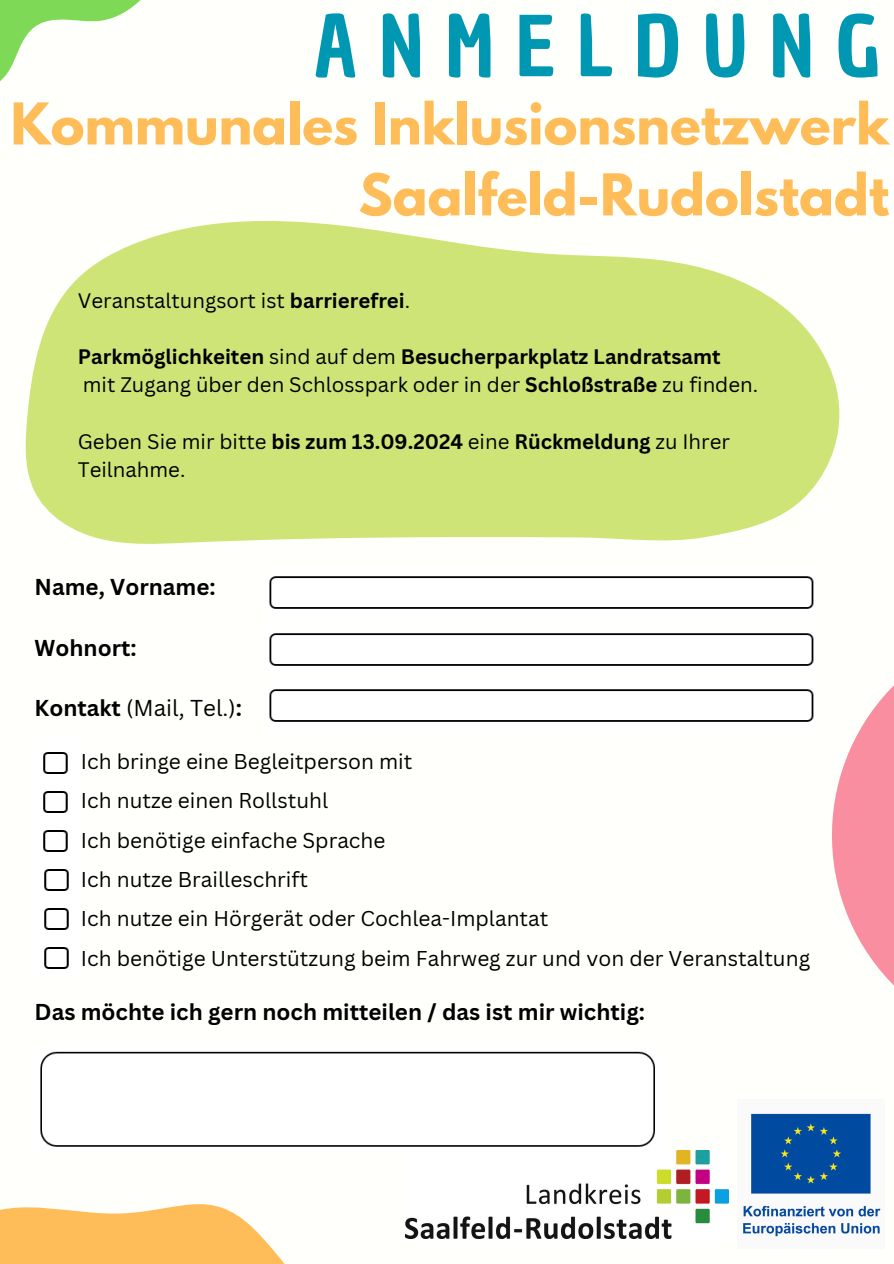
<style>
.page{position:relative;width:894px;height:1264px;background:#fff}
.page>*{position:absolute;margin:0;border:0;box-sizing:border-box;transform-origin:0 0}
.t1{font:81.6px "Chau Philomene One";letter-spacing:.265em;color:#0097b2}
.t2{font:700 51px/70.8px "League Spartan";color:#ffbd59;text-align:right}
.t3{font:700 22.35px "Canva Sans";color:#000}
.t4{font:22.35px "Canva Sans";color:#000}
.t5{font:20.85px "Canva Sans";color:#000}
.t6{font:20.4px/28.2px "Canva Sans";color:#000}
.t7{font:700 20.4px "Canva Sans";color:#000}
.s1{font-weight:700}
.s2{font-weight:400}
</style>
<div class="page">
<div style="left:0;top:0;width:893px;height:1263px;background:#fffffb"></div>
<img style="left:445px;top:1150px;width:283px;height:88px">
<svg style="left:25px;top:221px;width:815px;height:323px;fill:#cee477"></svg>
<img style="left:43px;top:752px;width:26px;height:217px">
<img style="left:269px;top:576px;width:540px;height:33px">
<img style="left:269px;top:633px;width:540px;height:33px">
<img style="left:269px;top:689px;width:540px;height:33px">
<img style="left:40px;top:1051px;width:615px;height:96px">
<img style="left:743px;top:1113px;width:138px;height:124px">
<svg style="left:809px;top:576px;width:84px;height:409px"></svg>
<svg style="left:0;top:0;width:141px;height:82px"></svg>
<svg style="left:0;top:1066px;width:445px;height:197px"></svg>
<p class="t1" style="left:313px;top:-8px;width:568px">ANMELDUNG</p>
<p class="t2" style="left:11px;top:95px;width:879px">Kommunales Inklusionsnetzwerk<br>Saalfeld-Rudolstadt</p>
<p class="t6" style="left:78px;top:286px;width:334px">Veranstaltungsort ist <span class="s1">barrierefrei</span>.</p>
<p class="t7" style="left:78px;top:342px;width:644px">Parkmöglichkeiten <span class="s2">sind auf dem</span> Besucherparkplatz Landratsamt</p>
<p class="t6" style="left:83px;top:370px;width:676px">mit Zugang über den Schlosspark oder in der <span class="s1">Schloßstraße</span> zu finden.</p>
<p class="t6" style="left:78px;top:426px;width:653px">Geben Sie mir bitte <span class="s1">bis zum 13.09.2024</span> eine <span class="s1">Rückmeldung</span> zu Ihrer<br>Teilnahme.</p>
<p class="t3" style="left:35px;top:571px;width:182px">Name, Vorname:</p>
<h1 class="t3" style="left:35px;top:631px;width:103px">Wohnort:</h1>
<h2 class="t4" style="left:35px;top:692px;width:209px"><span class="s1">Kontakt</span> (Mail, Tel.)<span class="s1">:</span></h2>
<p class="t5" style="left:81px;top:746px;width:333px">Ich bringe eine Begleitperson mit</p>
<p class="t5" style="left:81px;top:785px;width:249px">Ich nutze einen Rollstuhl</p>
<h3 class="t5" style="left:81px;top:825px;width:306px">Ich benötige einfache Sprache</h3>
<h3 class="t5" style="left:81px;top:864px;width:229px">Ich nutze Brailleschrift</h3>
<p class="t5" style="left:81px;top:904px;width:469px">Ich nutze ein Hörgerät oder Cochlea-Implantat</p>
<h3 class="t5" style="left:81px;top:943px;width:730px">Ich benötige Unterstützung beim Fahrweg zur und von der Veranstaltung</h3>
<p class="t3" style="left:35px;top:996px;width:611px">Das möchte ich gern noch mitteilen / das ist mir wichtig:</p>
</div>
